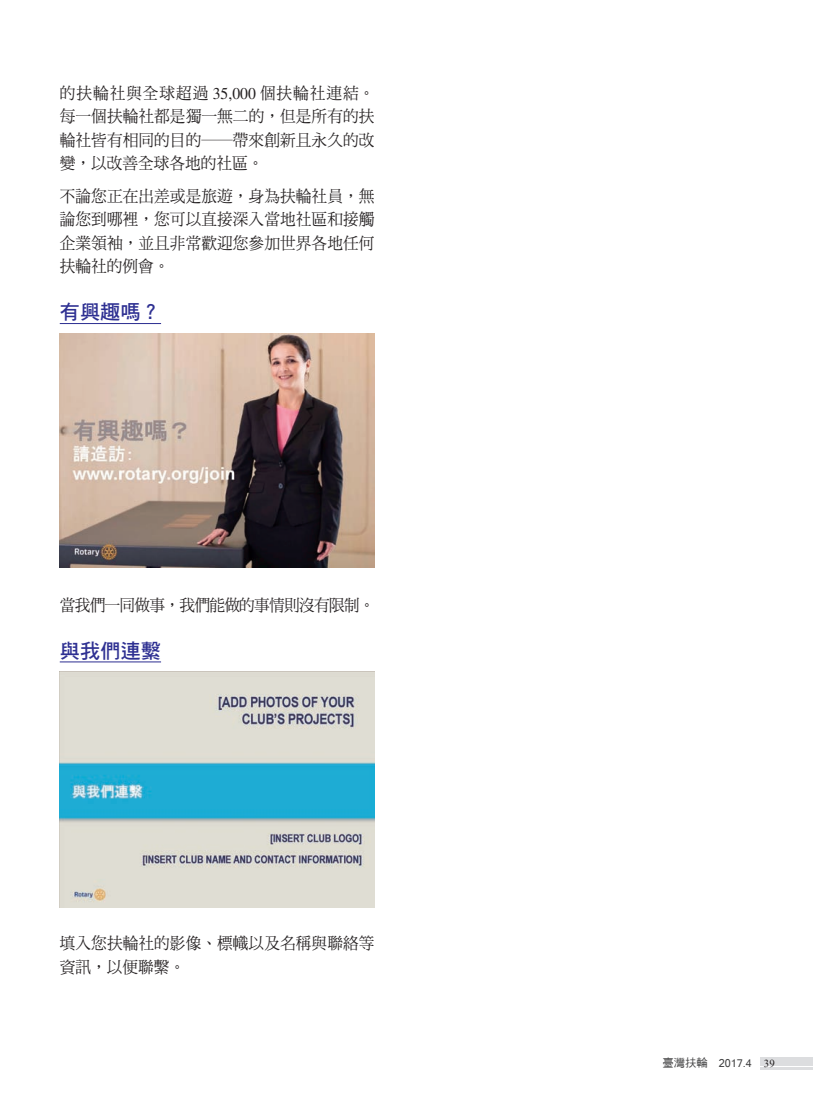
<style>
.page{position:relative;width:813px;height:1105px;background:#fff}
.page>*{position:absolute;margin:0;border:0;box-sizing:border-box;transform-origin:0 0}
.t1{font:20.25px "DF Hei Std W7";color:#2e3092}
.t2{font:16.5px/23.5px "DF Ming Std W5";letter-spacing:.005em;color:#231f20;text-align:justify;scale:.95 1}
.t3{font:16.5px "DF Ming Std W5";letter-spacing:-.045em;color:#231f20;scale:.95 1}
.t4{font:12px "Latha";color:#3e3e3f}
.s1{font-family:"Times LT Std"}
.s2{font-family:"DF Hei Md HK BF";font-size:11.25px}
.s3{font-family:"Aparajita";font-size:13.5px;color:#231f20}
</style>
<div class="page">
<hr style="left:60px;top:323px;width:101px;height:1px;background:#2e3092">
<hr style="left:60px;top:661px;width:101px;height:1px;background:#2e3092">
<img style="left:60px;top:333px;width:314px;height:234px">
<img style="left:60px;top:671px;width:314px;height:236px">
<div style="left:759px;top:1056px;width:54px;height:9px;background:#dcdddf"></div>
<hr style="left:759px;top:1067px;width:54px;height:2px;background:#dcdddf">
<p class="t2" style="left:60px;top:81px;width:333px">的扶輪社與全球超過 <span class="s1">35,000</span> 個扶輪社連結。每一個扶輪社都是獨一無二的，但是所有的扶輪社皆有相同的目的――帶來創新且永久的改變，以改善全球各地的社區。</p>
<p class="t2" style="left:60px;top:183px;width:333px">不論您正在出差或是旅遊，身為扶輪社員，無論您到哪裡，您可以直接深入當地社區和接觸企業領袖，並且非常歡迎您參加世界各地任何扶輪社的例會。</p>
<p class="t1" style="left:60px;top:301px;width:103px">有興趣嗎？</p>
<p class="t3" style="left:60px;top:595px;width:333px">當我們一同做事，我們能做的事情則沒有限制。</p>
<p class="t1" style="left:60px;top:639px;width:103px">與我們連繫</p>
<p class="t2" style="left:60px;top:931px;width:333px">填入您扶輪社的影像、標幟以及名稱與聯絡等資訊，以便聯繫。</p>
<p class="t4" style="left:662px;top:1053px;width:114px"><span class="s2">臺灣扶輪　</span>2017.4 <span class="s3">39</span></p>
</div>
